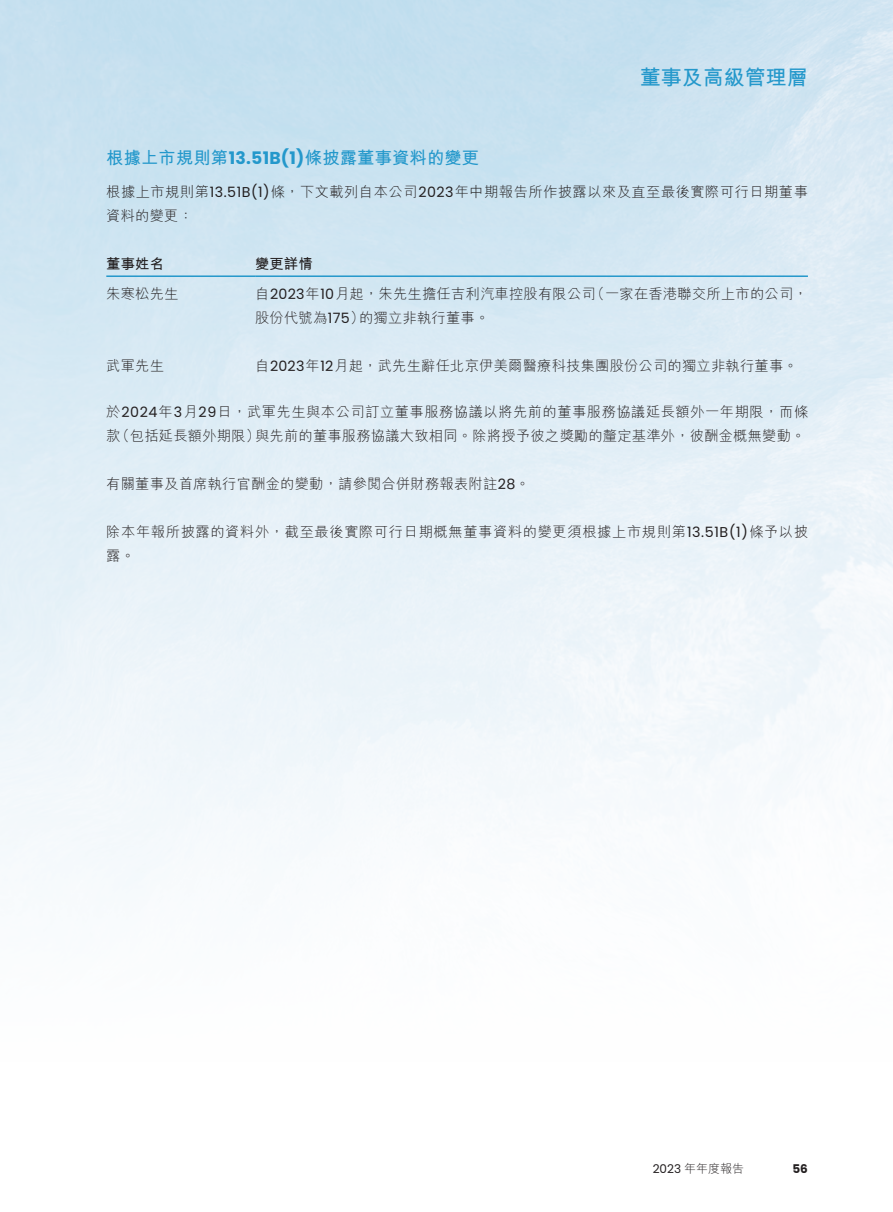
<style>
.page{position:relative;width:893px;height:1212px;background:#fff}
.page>*{position:absolute;margin:0;border:0;box-sizing:border-box;transform-origin:0 0}
.t1{font:700 21px "M Hei HK";color:#2498cb}
.t2{font:700 17.25px "M Hei HK";letter-spacing:.01em;color:#2498cb}
.t3{font:300 14.25px "M Hei HK";letter-spacing:.015em;color:#231f20}
.t4{font:300 14.25px/24px "M Hei HK";letter-spacing:.035em;color:#231f20}
.t5{font:300 14.25px/24px "M Hei HK";letter-spacing:.045em;color:#231f20}
.t6{font:700 14.25px "M Hei HK";letter-spacing:.01em;color:#231f20}
.t7{font:300 12px "M Hei HK";color:#231f20}
.t8{font:700 12px "Poppins";color:#231f20}
.s1{font-family:"Poppins"}
.s2{font-family:"Poppins";font-weight:400}
</style>
<div class="page">
<div style="left:0;top:0;width:893px;height:1212px;background:linear-gradient(to bottom,#c7e0ef,#fff)"></div>
<hr style="left:106px;top:275px;width:149px;height:2px;background:#2498cb">
<hr style="left:255px;top:275px;width:553px;height:2px;background:#2498cb">
<h1 class="t1" style="left:640px;top:62px;width:169px">董事及高級管理層</h1>
<p class="t2" style="left:106px;top:145px;width:374px">根據上市規則第<span class="s1">13.51B )1(</span> 條披露董事資料的變更</p>
<p class="t4" style="left:106px;top:179px;width:703px">根據上市規則第<span class="s2">13.51B</span> 條<span class="s2">)1(</span> ，下文載列自本公司<span class="s2">2023</span>年中期報告所作披露以來及直至最後實際可行日期董事資料的變更：</p>
<p class="t6" style="left:255px;top:253px;width:59px">變更詳情</p>
<p class="t6" style="left:106px;top:253px;width:59px">董事姓名</p>
<p class="t3" style="left:106px;top:287px;width:74px">朱寒松先生</p>
<p class="t3" style="left:591px;top:287px;width:219px">（一家在香港聯交所上市的公司，</p>
<p class="t3" style="left:255px;top:287px;width:342px">自<span class="s2">2023</span>年<span class="s2">10</span>月起，朱先生擔任吉利汽車控股有限公司</p>
<p class="t3" style="left:255px;top:311px;width:111px">股份代號為<span class="s2">175</span>）</p>
<p class="t3" style="left:255px;top:359px;width:544px">自<span class="s2">2023</span>年<span class="s2">12</span>月起，武先生辭任北京伊美爾醫療科技集團股份公司的獨立非執行董事。</p>
<p class="t3" style="left:359px;top:311px;width:132px">的獨立非執行董事。</p>
<p class="t3" style="left:106px;top:359px;width:59px">武軍先生</p>
<p class="t4" style="left:106px;top:400px;width:703px;text-align:right">於<span class="s2">2024</span>年<span class="s2">3</span>月<span class="s2">29</span>日，武軍先生與本公司訂立董事服務協議以將先前的董事服務協議延長額外一年期限，而條與先前的董事服務協議大致相同。除將授予彼之獎勵的釐定基準外，彼酬金概無變動。</p>
<p class="t3" style="left:115px;top:429px;width:146px">（包括延長額外期限）</p>
<p class="t3" style="left:106px;top:429px;width:16px">款</p>
<p class="t3" style="left:106px;top:477px;width:425px">有關董事及首席執行官酬金的變動，請參閱合併財務報表附註<span class="s2">28</span>。</p>
<p class="t5" style="left:106px;top:520px;width:703px">除本年報所披露的資料外，截至最後實際可行日期概無董事資料的變更須根據上市規則第<span class="s2">13.51B )1(</span> 條予以披露。</p>
<p class="t7" style="left:653px;top:1163px;width:93px"><span class="s2">2023</span> 年年度報告</p>
<p class="t8" style="left:792px;top:1161px;width:17px">56</p>
</div>
